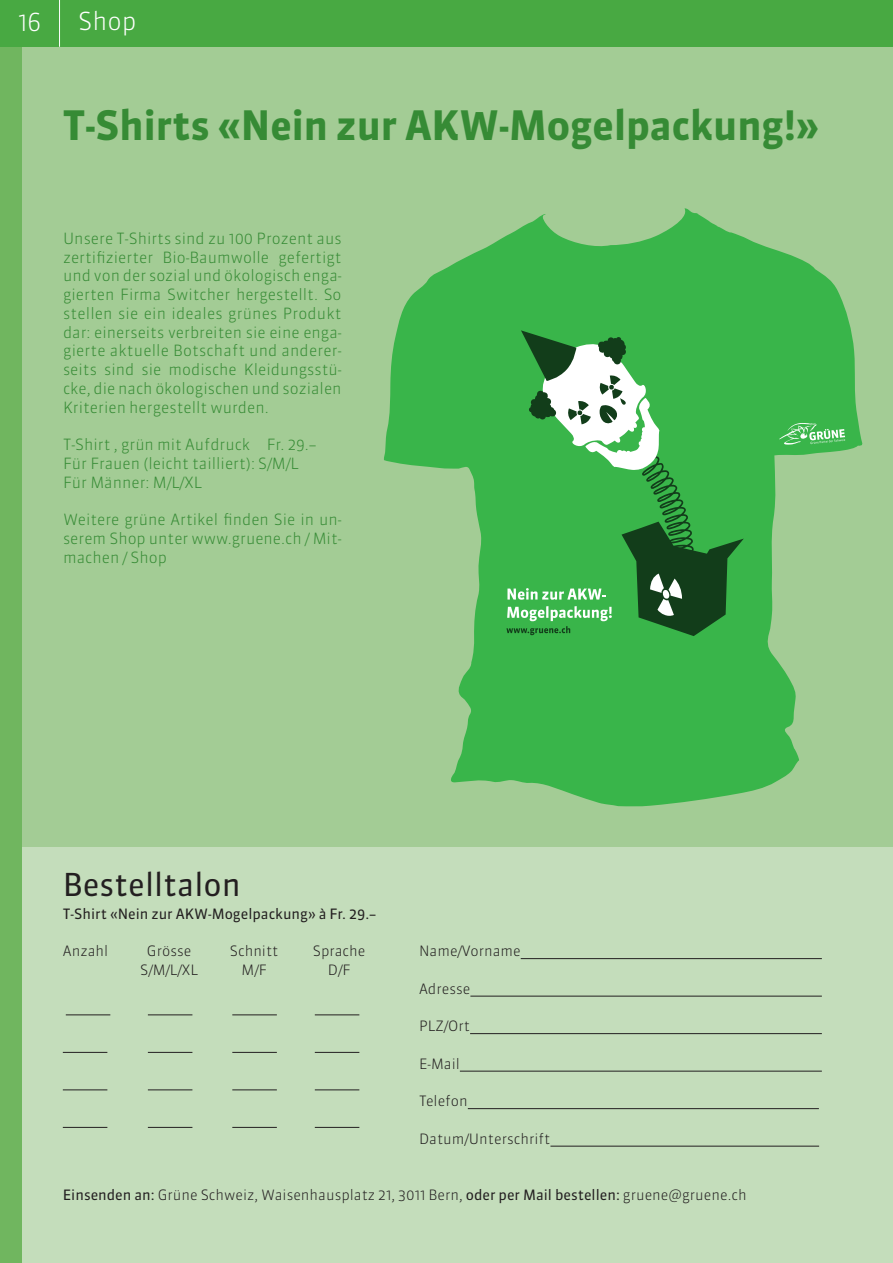
<style>
.page{position:relative;width:893px;height:1263px;background:#fff}
.page>*{position:absolute;margin:0;border:0;box-sizing:border-box;transform-origin:0 0}
.t1{font:700 40.5px "Sanuk OT";color:#368b35}
.t2{font:31.5px "Sanuk OT";color:#231f20}
.t3{font:300 24.75px "Sanuk OT";color:#fff}
.t4{font:300 15.45px/18.8px "Sanuk OT";color:#368b35;text-align:justify}
.t5{font:300 14.25px "Sanuk OT";color:#231f20}
.t6{font:14.25px "Sanuk OT";color:#231f20}
.s1{font-weight:400}
</style>
<div class="page">
<div style="left:0;top:831px;width:893px;height:432px;background:#c4ddbb"></div>
<div style="left:0;top:0;width:893px;height:847px;background:#a3cc95"></div>
<hr style="left:521px;top:958px;width:301px;height:1px;background:#231f20">
<hr style="left:470px;top:996px;width:352px;height:1px;background:#231f20">
<hr style="left:470px;top:1033px;width:352px;height:1px;background:#231f20">
<hr style="left:460px;top:1071px;width:362px;height:1px;background:#231f20">
<hr style="left:468px;top:1108px;width:351px;height:1px;background:#231f20">
<hr style="left:550px;top:1146px;width:269px;height:1px;background:#231f20">
<hr style="left:66px;top:1014px;width:44px;height:1px;background:#231f20">
<hr style="left:148px;top:1014px;width:44px;height:1px;background:#231f20">
<hr style="left:232px;top:1014px;width:45px;height:1px;background:#231f20">
<hr style="left:315px;top:1014px;width:44px;height:1px;background:#231f20">
<hr style="left:63px;top:1052px;width:44px;height:1px;background:#231f20">
<hr style="left:148px;top:1052px;width:44px;height:1px;background:#231f20">
<hr style="left:232px;top:1052px;width:45px;height:1px;background:#231f20">
<hr style="left:315px;top:1052px;width:44px;height:1px;background:#231f20">
<hr style="left:63px;top:1089px;width:44px;height:1px;background:#231f20">
<hr style="left:148px;top:1089px;width:44px;height:1px;background:#231f20">
<hr style="left:232px;top:1089px;width:45px;height:1px;background:#231f20">
<hr style="left:315px;top:1089px;width:44px;height:1px;background:#231f20">
<hr style="left:63px;top:1127px;width:44px;height:1px;background:#231f20">
<hr style="left:148px;top:1127px;width:44px;height:1px;background:#231f20">
<hr style="left:232px;top:1127px;width:45px;height:1px;background:#231f20">
<hr style="left:315px;top:1127px;width:44px;height:1px;background:#231f20">
<div style="left:60px;top:0;width:833px;height:47px;background:#48a942"></div>
<div style="left:0;top:0;width:60px;height:47px;background:#48a942"></div>
<hr style="left:59px;top:0;width:1px;height:47px;background:#fff">
<svg style="left:384px;top:208px;width:479px;height:599px;fill:#39b54a"></svg>
<svg style="left:779px;top:423px;width:66px;height:22px"></svg>
<svg style="left:506px;top:330px;width:238px;height:306px;background:#4bab59"></svg>
<div style="left:0;top:47px;width:22px;height:1216px;background:#70b65f"></div>
<h3 class="t3" style="left:18px;top:10px;width:25px">16</h3>
<h3 class="t3" style="left:78px;top:10px;width:60px">Shop</h3>
<h1 class="t1" style="left:63px;top:106px;width:758px">T-Shirts «Nein zur AKW-Mogelpackung!»</h1>
<p class="t4" style="left:63px;top:230px;width:280px">Unsere T-Shirts sind zu 100 Prozent aus zertifizierter Bio-Baumwolle gefertigt und von der sozial und ökologisch enga&shy;gierten Firma Switcher hergestellt. So stellen sie ein ideales grünes Produkt dar: einerseits verbreiten sie eine enga&shy;gierte aktuelle Botschaft und anderer&shy;seits sind sie modische Kleidungsstü&shy;cke, die nach ökologischen und sozialen Kriterien hergestellt wurden.</p>
<p class="t4" style="left:63px;top:436px;width:255px;text-align:left">T-Shirt , grün mit Aufdruck Fr. 29.-<br>Für Frauen (leicht tailliert): S/M/L<br>Für Männer: M/L/XL</p>
<p class="t4" style="left:63px;top:511px;width:280px">Weitere grüne Artikel finden Sie in un&shy;serem Shop unter www.gruene.ch / Mit&shy;machen / Shop</p>
<h2 class="t2" style="left:63px;top:870px;width:180px">Bestelltalon</h2>
<p class="t6" style="left:63px;top:907px;width:315px">T-Shirt «Nein zur AKW-Mogelpackung» à Fr. 29.-</p>
<p class="t5" style="left:63px;top:944px;width:47px">Anzahl</p>
<p class="t5" style="left:147px;top:944px;width:46px">Grösse</p>
<p class="t5" style="left:230px;top:944px;width:50px">Schnitt</p>
<p class="t5" style="left:313px;top:944px;width:54px">Sprache</p>
<p class="t5" style="left:140px;top:963px;width:59px">S/M/L/XL</p>
<p class="t5" style="left:241px;top:963px;width:27px">M/F</p>
<p class="t5" style="left:328px;top:963px;width:24px">D/F</p>
<p class="t5" style="left:419px;top:944px;width:103px">Name/Vorname</p>
<p class="t5" style="left:419px;top:982px;width:53px">Adresse</p>
<p class="t5" style="left:419px;top:1019px;width:53px">PLZ/Ort</p>
<p class="t5" style="left:419px;top:1057px;width:42px">E-Mail</p>
<p class="t5" style="left:419px;top:1094px;width:50px">Telefon</p>
<p class="t5" style="left:419px;top:1132px;width:133px">Datum/Unterschrift</p>
<p class="t5" style="left:63px;top:1188px;width:685px"><span class="s1">Einsenden an:</span> Grüne Schweiz, Waisenhausplatz 21, 3011 Bern, <span class="s1">oder per Mail bestellen:</span> gruene@gruene.ch</p>
</div>
